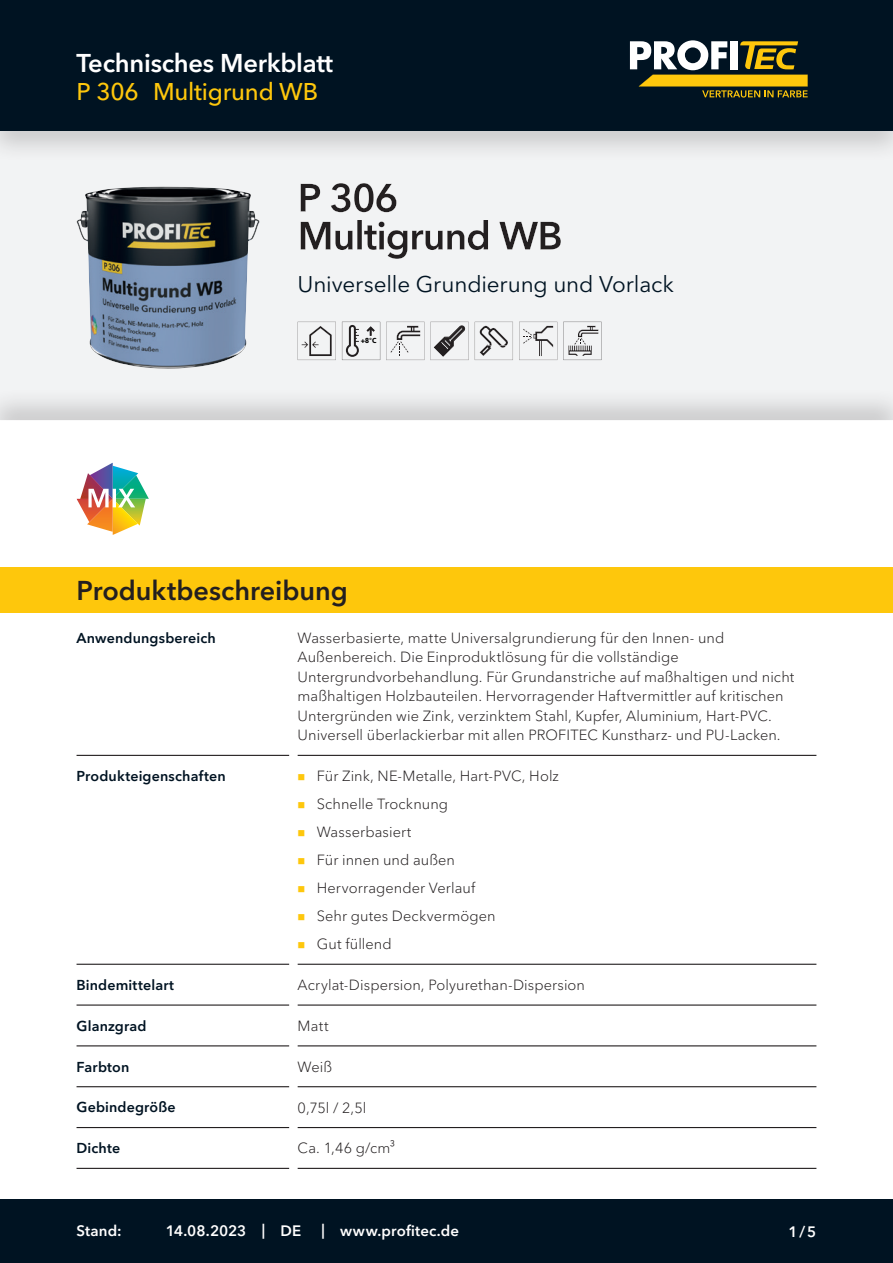
<style>
.page{position:relative;width:893px;height:1263px;background:#fff}
.page>*{position:absolute;margin:0;border:0;box-sizing:border-box;transform-origin:0 0}
.CB_AF_Kapitel_Ueberschrift{font:600 27px "Avenir Next Cyr";color:#231f20}
.CB_AF_Kopf_TM{font:600 25.5px "Avenir Next Cyr";letter-spacing:-.01em;color:#fff}
.CB_AF_Kopf_Produktname_klein{font:500 24px "Avenir Next Cyr";letter-spacing:-.01em;color:#fec70c}
.t1{font:22.5px "Avenir Next Cyr";letter-spacing:-.005em;color:#001322}
.CB_AF_Fuss_Stand_linksb{font:600 15px "Avenir Next Cyr";letter-spacing:.01em;color:#fff}
.CB_AF_Text_Standard{font:300 14.7px/19.5px "Avenir Next Cyr";letter-spacing:.005em;color:#231f20}
.CB_AF_Abschnitt_Ueberschrift{font:600 14.25px "Avenir Next Cyr";letter-spacing:.01em;color:#001322}
.t2{font:900 7.35px "Frutiger LT";color:#000}
.s1{font-weight:400}
</style>
<div class="page">
<div style="left:0;top:0;width:893px;height:131px;background:#001322"></div>
<div style="left:0;top:1199px;width:893px;height:64px;background:#001322"></div>
<hr style="left:77px;top:755px;width:212px;height:1px;background:#231f20">
<hr style="left:298px;top:755px;width:518px;height:1px;background:#231f20">
<hr style="left:77px;top:964px;width:212px;height:1px;background:#231f20">
<hr style="left:298px;top:964px;width:518px;height:1px;background:#231f20">
<hr style="left:77px;top:1004px;width:212px;height:2px;background:#231f20">
<hr style="left:298px;top:1004px;width:518px;height:2px;background:#231f20">
<hr style="left:77px;top:1045px;width:212px;height:1px;background:#231f20">
<hr style="left:298px;top:1045px;width:518px;height:1px;background:#231f20">
<hr style="left:77px;top:1086px;width:212px;height:1px;background:#231f20">
<hr style="left:298px;top:1086px;width:518px;height:1px;background:#231f20">
<hr style="left:77px;top:1127px;width:212px;height:1px;background:#231f20">
<hr style="left:298px;top:1127px;width:518px;height:1px;background:#231f20">
<hr style="left:77px;top:1168px;width:212px;height:1px;background:#231f20">
<hr style="left:298px;top:1168px;width:518px;height:1px;background:#231f20">
<div style="left:0;top:567px;width:893px;height:46px;background:#fec70c"></div>
<div style="left:0;top:122px;width:893px;height:303px;background:#231f20;opacity:.2"></div>
<img style="left:113px;top:466px;width:25px;height:69px">
<img style="left:94px;top:463px;width:19px;height:10px">
<img style="left:80px;top:473px;width:33px;height:26px">
<img style="left:113px;top:475px;width:36px;height:24px">
<img style="left:113px;top:499px;width:33px;height:27px">
<img style="left:87px;top:522px;width:26px;height:10px">
<img style="left:77px;top:499px;width:36px;height:23px">
<svg style="left:88px;top:489px;width:47px;height:18px"></svg>
<svg style="left:630px;top:40px;width:178px;height:58px"></svg>
<p class="CB_AF_Kopf_TM" style="left:77px;top:47px;width:258px">Technisches Merkblatt</p>
<p class="CB_AF_Kopf_Produktname_klein" style="left:77px;top:78px;width:64px">P 306</p>
<p class="CB_AF_Kopf_Produktname_klein" style="left:153px;top:78px;width:166px">Multigrund WB</p>
<h3 class="t1" style="left:298px;top:271px;width:378px">Universelle Grundierung und Vorlack</h3>
<p class="t2" style="left:361px;top:336px;width:17px">+8<span class="s1">°</span>C</p>
<p class="CB_AF_Kapitel_Ueberschrift" style="left:77px;top:574px;width:273px">Produktbeschreibung</p>
<p class="CB_AF_Abschnitt_Ueberschrift" style="left:77px;top:629px;width:141px">Anwendungsbereich</p>
<p class="CB_AF_Text_Standard" style="left:298px;top:628px;width:498px">Wasserbasierte, matte Universalgrundierung für den Innen- und Außenbereich. Die Einproduktlösung für die vollständige Untergrundvorbehandlung. Für Grundanstriche auf maßhaltigen und nicht maßhaltigen Holzbauteilen. Hervorragender Haftvermittler auf kritischen Untergründen wie Zink, verzinktem Stahl, Kupfer, Aluminium, Hart-PVC.<br>Universell überlackierbar mit allen PROFITEC Kunstharz- und PU-Lacken.</p>
<p class="CB_AF_Abschnitt_Ueberschrift" style="left:77px;top:767px;width:151px">Produkteigenschaften</p>
<p class="CB_AF_Text_Standard" style="left:317px;top:766px;width:244px">Für Zink, NE-Metalle, Hart-PVC, Holz</p>
<p class="CB_AF_Text_Standard" style="left:317px;top:794px;width:133px">Schnelle Trocknung</p>
<p class="CB_AF_Text_Standard" style="left:317px;top:822px;width:96px">Wasserbasiert</p>
<p class="CB_AF_Text_Standard" style="left:317px;top:850px;width:140px">Für innen und außen</p>
<p class="CB_AF_Text_Standard" style="left:317px;top:878px;width:160px">Hervorragender Verlauf</p>
<p class="CB_AF_Text_Standard" style="left:317px;top:906px;width:180px">Sehr gutes Deckvermögen</p>
<p class="CB_AF_Text_Standard" style="left:317px;top:934px;width:76px">Gut füllend</p>
<p class="CB_AF_Abschnitt_Ueberschrift" style="left:77px;top:976px;width:99px">Bindemittelart</p>
<p class="CB_AF_Text_Standard" style="left:298px;top:975px;width:289px">Acrylat-Dispersion, Polyurethan-Dispersion</p>
<p class="CB_AF_Abschnitt_Ueberschrift" style="left:77px;top:1017px;width:72px">Glanzgrad</p>
<p class="CB_AF_Text_Standard" style="left:298px;top:1016px;width:32px">Matt</p>
<p class="CB_AF_Abschnitt_Ueberschrift" style="left:77px;top:1058px;width:54px">Farbton</p>
<p class="CB_AF_Text_Standard" style="left:298px;top:1057px;width:36px">Weiß</p>
<p class="CB_AF_Abschnitt_Ueberschrift" style="left:77px;top:1099px;width:101px">Gebindegröße</p>
<p class="CB_AF_Text_Standard" style="left:298px;top:1098px;width:70px">0,75l / 2,5l</p>
<p class="CB_AF_Abschnitt_Ueberschrift" style="left:77px;top:1139px;width:45px">Dichte</p>
<p class="CB_AF_Text_Standard" style="left:298px;top:1138px;width:99px">Ca. 1,46 g/cm³</p>
<p class="CB_AF_Fuss_Stand_linksb" style="left:77px;top:1222px;width:47px">Stand:</p>
<p class="CB_AF_Fuss_Stand_linksb" style="left:166px;top:1222px;width:82px">14.08.2023</p>
<p class="CB_AF_Fuss_Stand_linksb" style="left:262px;top:1221px;width:5px">|</p>
<p class="CB_AF_Fuss_Stand_linksb" style="left:281px;top:1222px;width:22px">DE</p>
<p class="CB_AF_Fuss_Stand_linksb" style="left:321px;top:1221px;width:5px">|</p>
<p class="CB_AF_Fuss_Stand_linksb" style="left:340px;top:1222px;width:120px">www.profitec.de</p>
<p class="CB_AF_Fuss_Stand_linksb" style="left:788px;top:1222px;width:29px">1/5</p>
</div>
